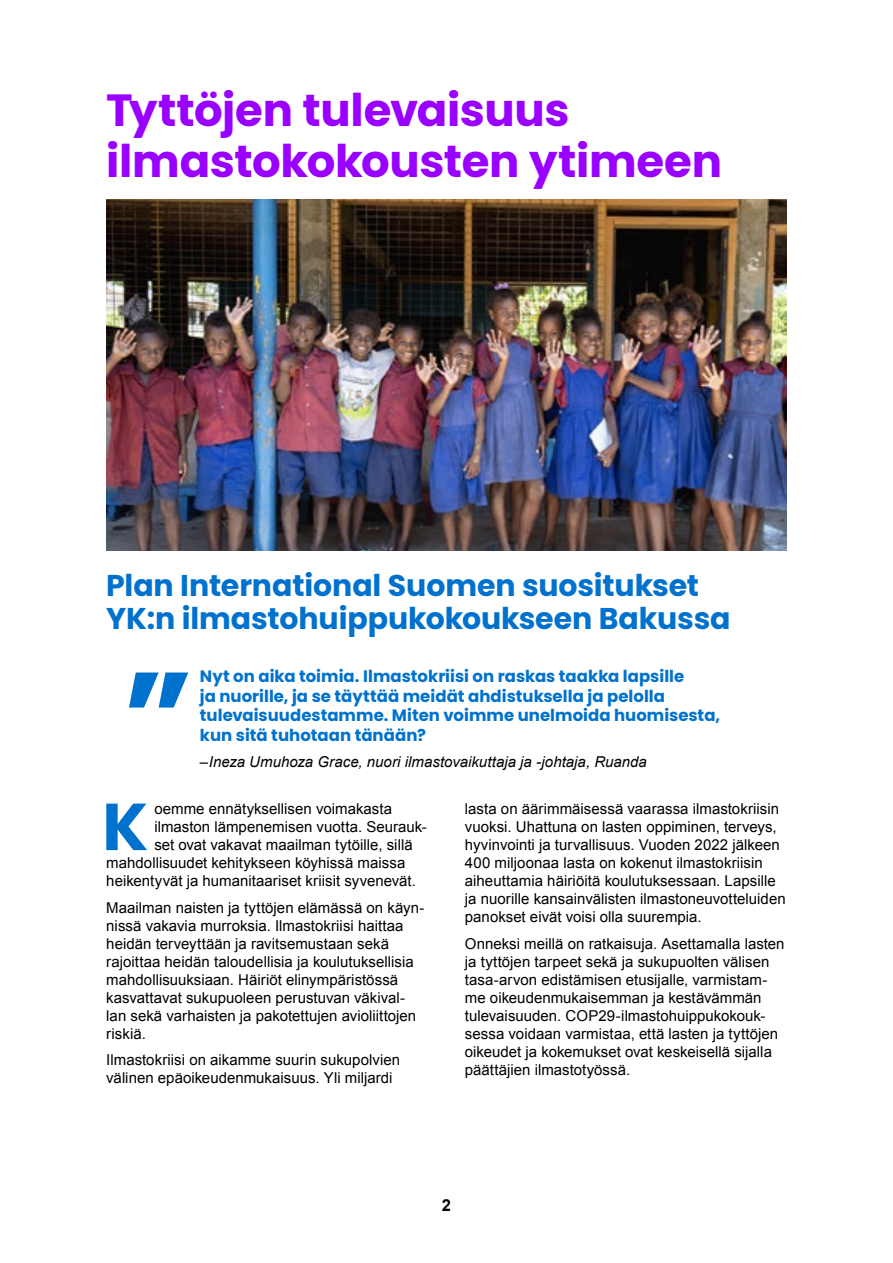
<style>
.page{position:relative;width:893px;height:1263px;background:#fff}
.page>*{position:absolute;margin:0;border:0;box-sizing:border-box;transform-origin:0 0}
.Leipä{font:700 66.3px "Poppins";color:#0072ce}
._1_Pääotsikko_numero{font:700 45px/51px "Poppins";letter-spacing:-.005em;color:#90f}
._2_Alaotsikko{font:700 30px "Poppins";letter-spacing:-.005em;color:#0072ce}
.lukunostot{font:700 16.5px/19.5px "Poppins";color:#0072ce}
.t1{font:700 16.5px "Arial";color:#000}
.Leipä-2{font:15px/18px "Arial";color:#000}
.nimi{font:italic 15px "Arial";color:#000}
</style>
<div class="page">
<img style="left:106px;top:200px;width:681px;height:351px">
<svg style="left:129px;top:672px;width:59px;height:35px"></svg>
<h1 class="_1_Pääotsikko_numero" style="left:106px;top:85px;width:617px">Tyttöjen tulevaisuus ilmastokokousten ytimeen</h1>
<h2 class="_2_Alaotsikko" style="left:106px;top:568px;width:594px">Plan International Suomen suositukset</h2>
<h2 class="_2_Alaotsikko" style="left:106px;top:601px;width:626px">YK:n ilmastohuippukokoukseen Bakussa</h2>
<p class="lukunostot" style="left:200px;top:667px;width:522px">Nyt on aika toimia. Ilmastokriisi on raskas taakka lapsille<br>ja nuorille, ja se täyttää meidät ahdistuksella ja pelolla tulevaisuudestamme. Miten voimme unelmoida huomisesta, kun sitä tuhotaan tänään?</p>
<p class="nimi" style="left:200px;top:752px;width:449px">–Ineza Umuhoza Grace, nuori ilmastovaikuttaja ja -johtaja, Ruanda</p>
<p class="Leipä" style="left:102px;top:788px;width:48px">K</p>
<p class="Leipä-2" style="left:154px;top:800px;width:239px">oemme ennätyksellisen voimakasta</p>
<p class="Leipä-2" style="left:465px;top:800px;width:322px">lasta on äärimmäisessä vaarassa ilmastokriisin vuoksi. Uhattuna on lasten oppiminen, terveys, hyvinvointi ja turvallisuus. Vuoden 2022 jälkeen 400 miljoonaa lasta on kokenut ilmastokriisin aiheuttamia häiriöitä koulutuksessaan. Lapsille ja nuorille kansainvälisten ilmastoneuvotteluiden panokset eivät voisi olla suurempia.</p>
<p class="Leipä-2" style="left:465px;top:934px;width:321px">Onneksi meillä on ratkaisuja. Asettamalla lasten ja tyttöjen tarpeet sekä ja sukupuolten välisen tasa-arvon edistämisen etusijalle, varmistam&shy;me oikeudenmukaisemman ja kestävämmän tulevaisuuden. COP29-ilmastohuippukokouk&shy;sessa voidaan varmistaa, että lasten ja tyttöjen oikeudet ja kokemukset ovat keskeisellä sijalla päättäjien ilmastotyössä.</p>
<p class="Leipä-2" style="left:154px;top:818px;width:274px">ilmaston lämpenemisen vuotta. Seurauk-</p>
<p class="Leipä-2" style="left:154px;top:836px;width:260px">set ovat vakavat maailman tytöille, sillä</p>
<p class="Leipä-2" style="left:106px;top:854px;width:301px">mahdollisuudet kehitykseen köyhissä maissa</p>
<p class="Leipä-2" style="left:106px;top:872px;width:311px">heikentyvät ja humanitaariset kriisit syvenevät.</p>
<p class="Leipä-2" style="left:106px;top:898px;width:319px">Maailman naisten ja tyttöjen elämässä on käyn&shy;nissä vakavia murroksia. Ilmastokriisi haittaa heidän terveyttään ja ravitsemustaan sekä rajoittaa heidän taloudellisia ja koulutuksellisia mahdollisuuksiaan. Häiriöt elinympäristössä kasvattavat sukupuoleen perustuvan väkival&shy;lan sekä varhaisten ja pakotettujen avioliittojen riskiä.</p>
<p class="Leipä-2" style="left:106px;top:1051px;width:295px">Ilmastokriisi on aikamme suurin sukupolvien välinen epäoikeudenmukaisuus. Yli miljardi</p>
<p class="t1" style="left:442px;top:1194px;width:11px">2</p>
</div>
